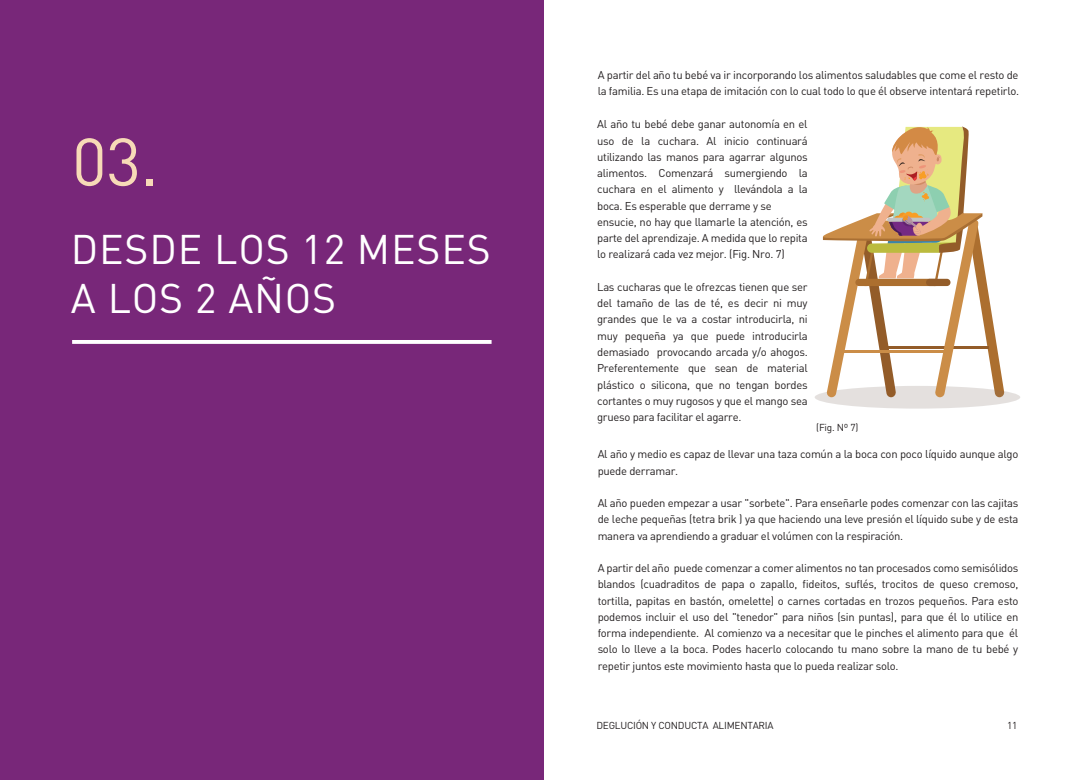
<style>
.page{position:relative;width:1088px;height:780px;background:#fff}
.page>*{position:absolute;margin:0;border:0;box-sizing:border-box;transform-origin:0 0}
.t1{font:66.25px "DIN Pro";color:#f7dab7}
.t2{font:40.88px/49.1px "DIN Pro";letter-spacing:.02em;color:#fff}
.t3{font:11.25px/16.2px "DIN Pro";letter-spacing:-.025em;color:#231f20}
.t4{font:10px "DIN Pro";letter-spacing:-.025em;color:#231f20}
</style>
<div class="page">
<div style="left:0;top:0;width:544px;height:780px;background:#782779"></div>
<svg style="left:72px;top:340px;width:419px;height:4px;background:#fbf8fb"></svg>
<div style="left:814px;top:386px;width:206px;height:22px;background:#e4e0de;border-radius:50%"></div>
<svg style="left:820px;top:126px;width:184px;height:271px"></svg>
<h1 class="t1" style="left:72px;top:117px;width:88px">03.</h1>
<h2 class="t2" style="left:71px;top:223px;width:421px">DESDE LOS 12 MESES<br>A LOS 2 AÑOS</h2>
<p class="t3" style="left:598px;top:66px;width:423px">A partir del año tu bebé va ir incorporando los alimentos saludables que come el resto de la familia. Es una etapa de imitación con lo cual todo lo que él observe intentará repetirlo.</p>
<p class="t3" style="left:597px;top:116px;width:212px">Al año tu bebé debe ganar autonomía en el uso de la cuchara. Al inicio continuará utilizando las manos para agarrar algunos alimentos. Comenzará sumergiendo la cuchara en el alimento y llevándola a la boca. Es esperable que derrame y se ensucie, no hay que llamarle la atención, es parte del aprendizaje. A medida que lo repita lo realizará cada vez mejor. (Fig. Nro. 7)</p>
<p class="t3" style="left:597px;top:278px;width:212px;text-align:justify">Las cucharas que le ofrezcas tienen que ser del tamaño de las de té, es decir ni muy grandes que le va a costar introducirla, ni muy pequeña ya que puede introducirla demasiado provocando arcada y/o ahogos.<br>Preferentemente que sean de material plástico o silicona, que no tengan bordes cortantes o muy rugosos y que el mango sea grueso para facilitar el agarre.</p>
<p class="t4" style="left:816px;top:420px;width:44px">(Fig. Nº 7)</p>
<p class="t3" style="left:598px;top:445px;width:422px">Al año y medio es capaz de llevar una taza común a la boca con poco líquido aunque algo puede derramar.</p>
<p class="t3" style="left:598px;top:494px;width:422px;text-align:justify">Al año pueden empezar a usar "sorbete". Para enseñarle podes comenzar con las cajitas de leche pequeñas (tetra brik ) ya que haciendo una leve presión el líquido sube y de esta manera va aprendiendo a graduar el volúmen con la respiración.</p>
<p class="t3" style="left:598px;top:559px;width:422px;text-align:justify">A partir del año puede comenzar a comer alimentos no tan procesados como semisólidos blandos (cuadraditos de papa o zapallo, fideitos, suflés, trocitos de queso cremoso, tortilla, papitas en bastón, omelette) o carnes cortadas en trozos pequeños. Para esto podemos incluir el uso del "tenedor" para niños (sin puntas), para que él lo utilice en forma independiente. Al comienzo va a necesitar que le pinches el alimento para que él solo lo lleve a la boca. Podes hacerlo colocando tu mano sobre la mano de tu bebé y repetir juntos este movimiento hasta que lo pueda realizar solo.</p>
<p class="t4" style="left:596px;top:718px;width:179px">DEGLUCIÓN Y CONDUCTA ALIMENTARIA</p>
<p class="t4" style="left:1007px;top:718px;width:12px">11</p>
</div>
